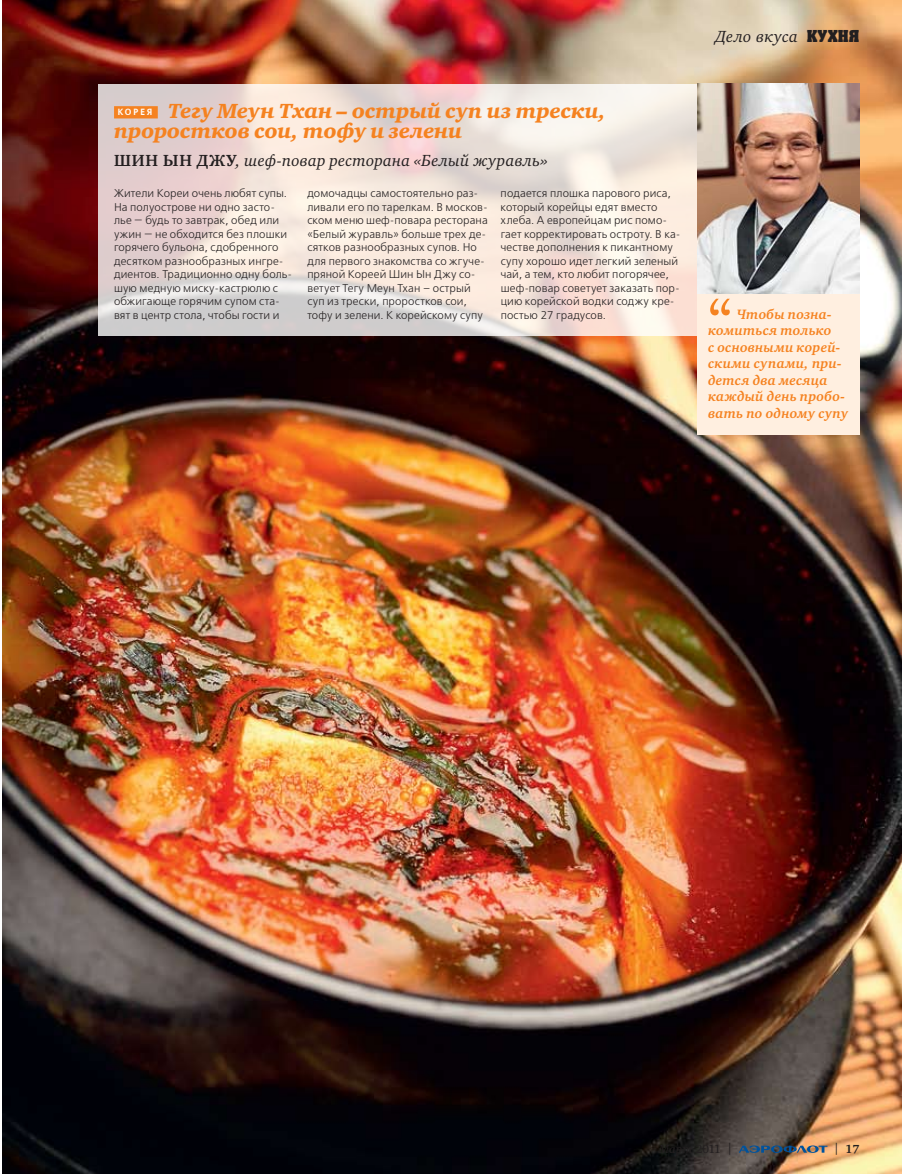
<style>
.page{position:relative;width:902px;height:1174px;background:#fff}
.page>*{position:absolute;margin:0;border:0;box-sizing:border-box;transform-origin:0 0}
.t1{font:61.5px "Charter ITC";color:#f58220}
.t2{font:italic 21px/19.5px "Charter ITC Black";color:#f58220}
.t3{font:italic 16.5px "Charter ITC";letter-spacing:.01em;color:#231f20}
.t4{font:italic 700 13.95px/16.5px "Charter ITC";letter-spacing:.015em;color:#f58220}
.t5{font:700 12px "Charter ITC";color:#231f20}
.t6{font:300 11.25px/13.5px "Free Set";letter-spacing:.01em;color:#231f20}
.t7{font:600 9px "Free Set";color:#fff;scale:.95 1}
.s1{font-weight:700;font-style:normal}
.s2{font-family:"Luxor";font-style:normal}
.s3{font-weight:400}
</style>
<div class="page">
<img style="left:2px;top:0;width:899px;height:1174px">
<svg style="left:98px;top:84px;width:599px;height:251px;background:#eee0d9"></svg>
<div style="left:114px;top:106px;width:44px;height:12px;background:#f58220"></div>
<div style="left:697px;top:272px;width:162px;height:162px;background:#ffefe0"></div>
<img style="left:697px;top:84px;width:162px;height:210px">
<svg style="left:738px;top:1145px;width:89px;height:7px"></svg>
<h2 class="t2" style="left:114px;top:101px;width:493px;text-indent:54px">Тегу Меун Тхан – острый суп из трески, проростков сои, тофу и зелени</h2>
<h3 class="t3" style="left:114px;top:151px;width:435px"><span class="s1">Шин Ын Джу</span>, шеф-повар ресторана «Белый журавль»</h3>
<p class="t6" style="left:114px;top:187px;width:180px">Жители Кореи очень любят супы.<br>Н а полуострове ни одно засто&shy;лье − будь то завтрак, обед или ужин − не обходится без плошки горячего бульона, сдобренного десятком разнообразных ингре&shy;диентов. Традиционно одну боль&shy;шую медную миску-кастрюлю с обжигающе горячим супом ста&shy;вят в центр стола, чтобы гости и</p>
<p class="t6" style="left:307px;top:187px;width:182px">домочадцы самостоятельно раз&shy;ливали его по тарелкам. В москов&shy;ском меню шеф-повара ресторана «Белый журавль» больше трех де&shy;сятков разнообразных супов. Но для первого знакомства со жгуче&shy;пряной Кореей Ш ин Ын Джу со&shy;ветует Тегу Меун Тхан – острый суп из трески, проростков сои, тофу и зелени. К корейскому супу</p>
<p class="t6" style="left:500px;top:187px;width:181px">подается плошка парового риса, который корейцы едят вместо хлеба. А европейцам рис помо&shy;гает корректировать остроту. В ка&shy;честве дополнения к пикантному супу хорошо идет легкий зеленый чай, а тем, кто любит погорячее, шеф-повар советует заказать пор&shy;цию корейской водки соджу кре&shy;постью 27 градусов.</p>
<p class="t7" style="left:118px;top:107px;width:38px">Корея</p>
<h3 class="t3" style="left:715px;top:27px;width:146px">Дело вкуса <span class="s2">КУХНЯ</span></h3>
<h1 class="t1" style="left:708px;top:283px;width:25px">‘‘</h1>
<p class="t4" style="left:708px;top:306px;width:141px;text-indent:29px">Чтобы позна&shy;комиться только<br>с основными корей&shy;скими супами, при&shy;дется два месяца каждый день пробо&shy;вать по одному супу</p>
<p class="t5" style="left:833px;top:1141px;width:27px"><span class="s3">|</span> 17</p>
</div>
